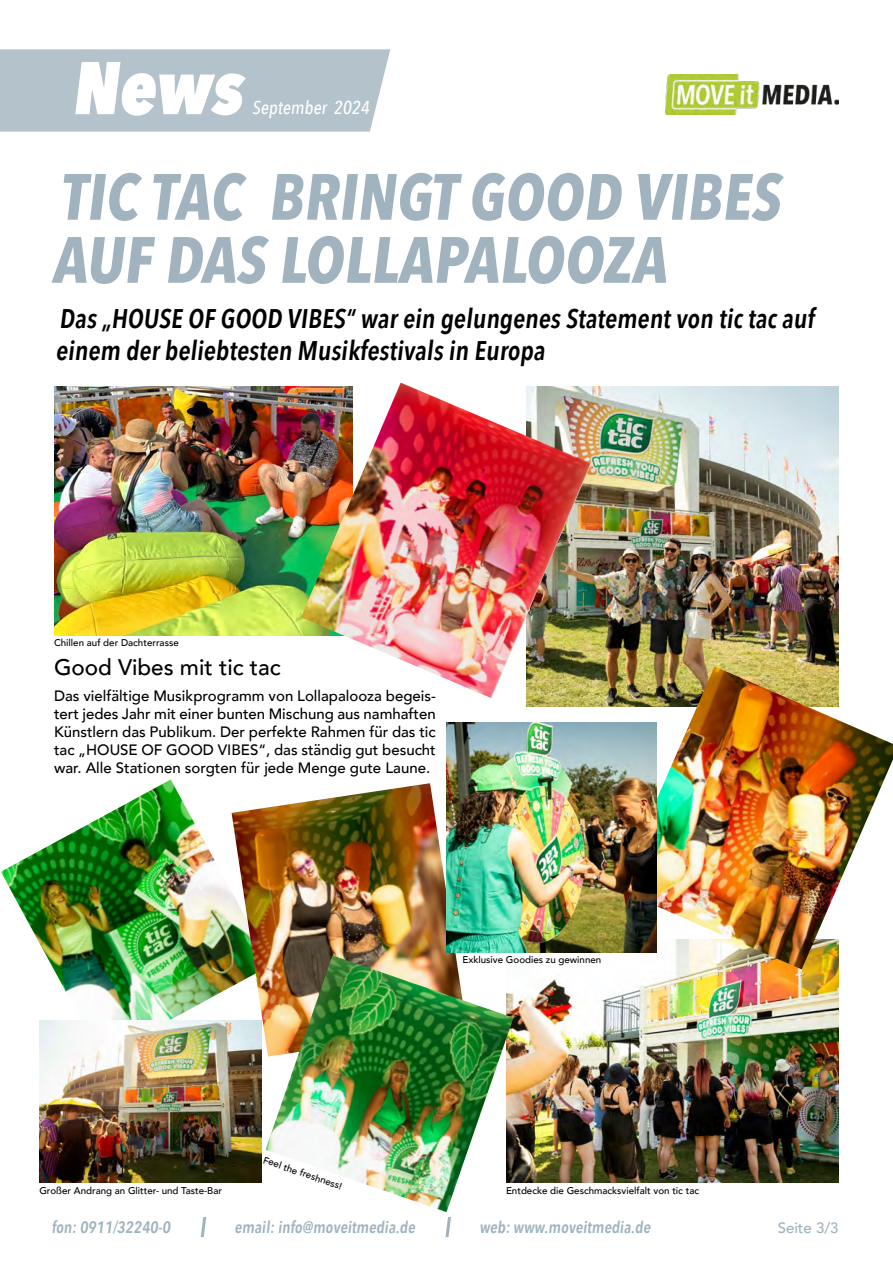
<style>
.page{position:relative;width:893px;height:1263px;background:#fff}
.page>*{position:absolute;margin:0;border:0;box-sizing:border-box;transform-origin:0 0}
.t1{font:800 73.8px "Avenir Next Condensed";color:#fff}
.t2{font:700 64.5px/63px "Avenir Next Condensed";color:#a0b3be}
.t3{font:600 26.85px/32.2px "Avenir Next Condensed";color:#000}
.t4{font:500 22.5px "Avenir";color:#000}
.t5{font:500 18.6px "Avenir Next Condensed";color:#fff}
.t6{font:600 16.5px "Avenir Next Condensed";color:#a0b3be}
.t7{font:500 15px/18px "Avenir";color:#000;text-align:justify}
.t8{font:500 15px "Avenir";color:#a0b3be}
.t9{font:500 9.75px "Avenir";color:#000}
</style>
<div class="page">
<img style="left:54px;top:387px;width:247px;height:248px">
<img style="left:506px;top:952px;width:333px;height:230px">
<img style="left:527px;top:387px;width:312px;height:320px">
<img style="left:301px;top:383px;width:290px;height:315px">
<img style="left:1px;top:779px;width:231px;height:278px">
<img style="left:232px;top:783px;width:234px;height:260px">
<img style="left:618px;top:666px;width:275px;height:303px">
<div style="left:0;top:49px;width:390px;height:83px;background:#b3c2cb"></div>
<svg style="left:200px;top:1217px;width:7px;height:20px"></svg>
<svg style="left:445px;top:1217px;width:6px;height:20px"></svg>
<img style="left:665px;top:75px;width:174px;height:40px">
<img style="left:446px;top:723px;width:210px;height:229px">
<img style="left:266px;top:955px;width:247px;height:257px">
<img style="left:40px;top:1020px;width:222px;height:162px">
<h1 class="t1" style="left:71px;top:42px;width:183px">News</h1>
<p class="t5" style="left:252px;top:96px;width:122px">September 2024</p>
<h2 class="t2" style="left:51px;top:165px;width:740px">TIC TAC BRINGT GOOD VIBES<br>AUF DAS LOLLAPALOOZA</h2>
<h3 class="t3" style="left:55px;top:302px;width:766px">Das„HOUSE OF GOOD VIBES“warein gelungenesStatementvon tictacauf einem derbeliebtesten Musikfestivalsin Europa</h3>
<p class="t9" style="left:54px;top:634px;width:126px">Chillen auf der Dachterrasse</p>
<h3 class="t4" style="left:54px;top:648px;width:228px">Good Vibes mit tic tac</h3>
<p class="t7" style="left:54px;top:686px;width:383px">Das vielfältige Musikprogramm von Lollapalooza begeis&shy;tert jedes Jahr mit einer bunten Mischung aus namhaften Künstlern das Publikum. Der perfekte Rahmen für das tic tac „HOUSE OF GOOD VIBES“, das ständig gut besucht war. Alle Stationen sorgten für jede Menge gute Laune.</p>
<p class="t9" style="left:462px;top:951px;width:140px">Exklusive Goodies zu gewinnen</p>
<p class="t9" style="left:39px;top:1182px;width:184px">Großer Andrang an Glitter- und Taste-Bar</p>
<p class="t9" style="left:266px;top:1151px;width:84px;rotate:19deg">Feel the freshness!</p>
<p class="t9" style="left:506px;top:1182px;width:195px">Entdecke die Geschmacksvielfalt von tic tac</p>
<p class="t6" style="left:51px;top:1213px;width:124px">fon:0911/32240-0</p>
<p class="t8" style="left:778px;top:1215px;width:62px">Seite 3/3</p>
<p class="t6" style="left:235px;top:1213px;width:185px">email:info@moveitmedia.de</p>
<p class="t6" style="left:479px;top:1213px;width:176px">web:www.moveitmedia.de</p>
</div>
